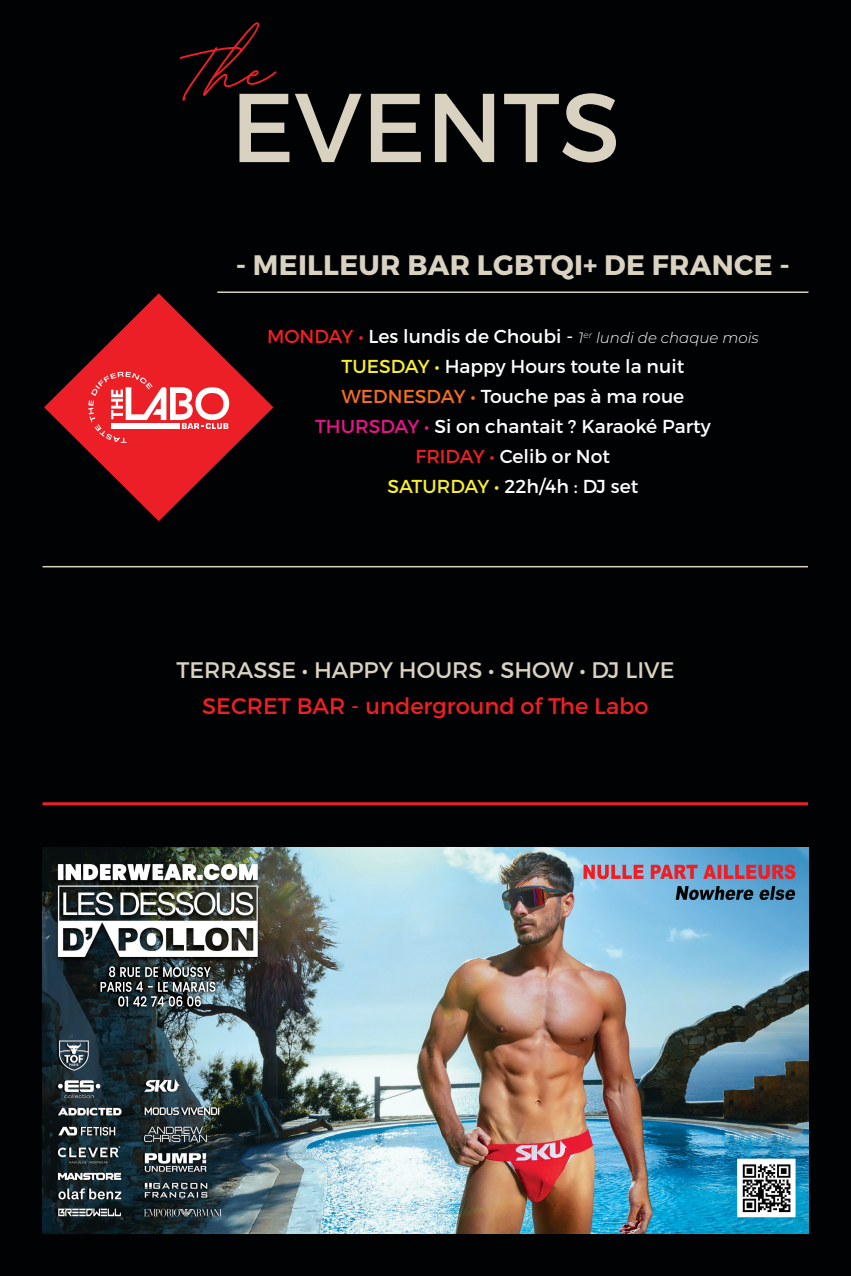
<style>
.page{position:relative;width:851px;height:1276px;background:#fff}
.page>*{position:absolute;margin:0;border:0;box-sizing:border-box;transform-origin:0 0}
.t1{font:97.5px "Montserrat";color:#d9d2c1}
.t2{font:700 28.2px "Montserrat";letter-spacing:.01em;color:#d9d2c1}
.t3{font:22.5px "Montserrat";color:#d9d2c1}
.t4{font:22.5px "Montserrat";color:#ee2026}
.t5{font:18.75px/30px "Montserrat";color:#fff;text-align:center}
.s1{color:#ee2026}
.s2{font-weight:300;font-style:italic;font-size:15px}
.s3{color:#f7ee32}
.s4{color:#f36e23}
.s5{color:#e81589}
</style>
<div class="page">
<div style="left:0;top:0;width:850px;height:1276px;background:#010203"></div>
<hr style="left:217px;top:291px;width:591px;height:2px;background:#d9d2c1">
<svg style="left:44px;top:293px;width:229px;height:228px"></svg>
<svg style="left:88px;top:372px;width:141px;height:71px;background:#f05a5f"></svg>
<hr style="left:43px;top:802px;width:764px;height:3px;background:#ee2026">
<hr style="left:43px;top:566px;width:764px;height:1px;background:#d9d2c1">
<img style="left:43px;top:848px;width:765px;height:385px">
<img style="left:675px;top:886px;width:120px;height:14px">
<h1 class="t1" style="left:230px;top:68px;width:391px">EVENTS</h1>
<h2 class="t2" style="left:236px;top:247px;width:556px">- MEILLEUR BAR LGBTQI+ DE FRANCE -</h2>
<p class="t5" style="left:267px;top:322px;width:493px"><span class="s1">MONDAY •</span> Les lundis de Choubi - <span class="s2">1</span><sup>er</sup> <span class="s2">lundi de chaque mois </span><span class="s3">TUESDAY •</span> Happy Hours toute la nuit<br><span class="s4">WEDNESDAY •</span> Touche pas à ma roue<br><span class="s5">THURSDAY •</span> Si on chantait ? Karaoké Party<br><span class="s1">FRIDAY •</span> Celib or Not<br><span class="s3">SATURDAY •</span> 22h/4h : DJ set</p>
<p class="t3" style="left:176px;top:656px;width:499px">TERRASSE • HAPPY HOURS • SHOW • DJ LIVE</p>
<p class="t4" style="left:202px;top:692px;width:448px">SECRET BAR - underground of The Labo</p>
</div>
